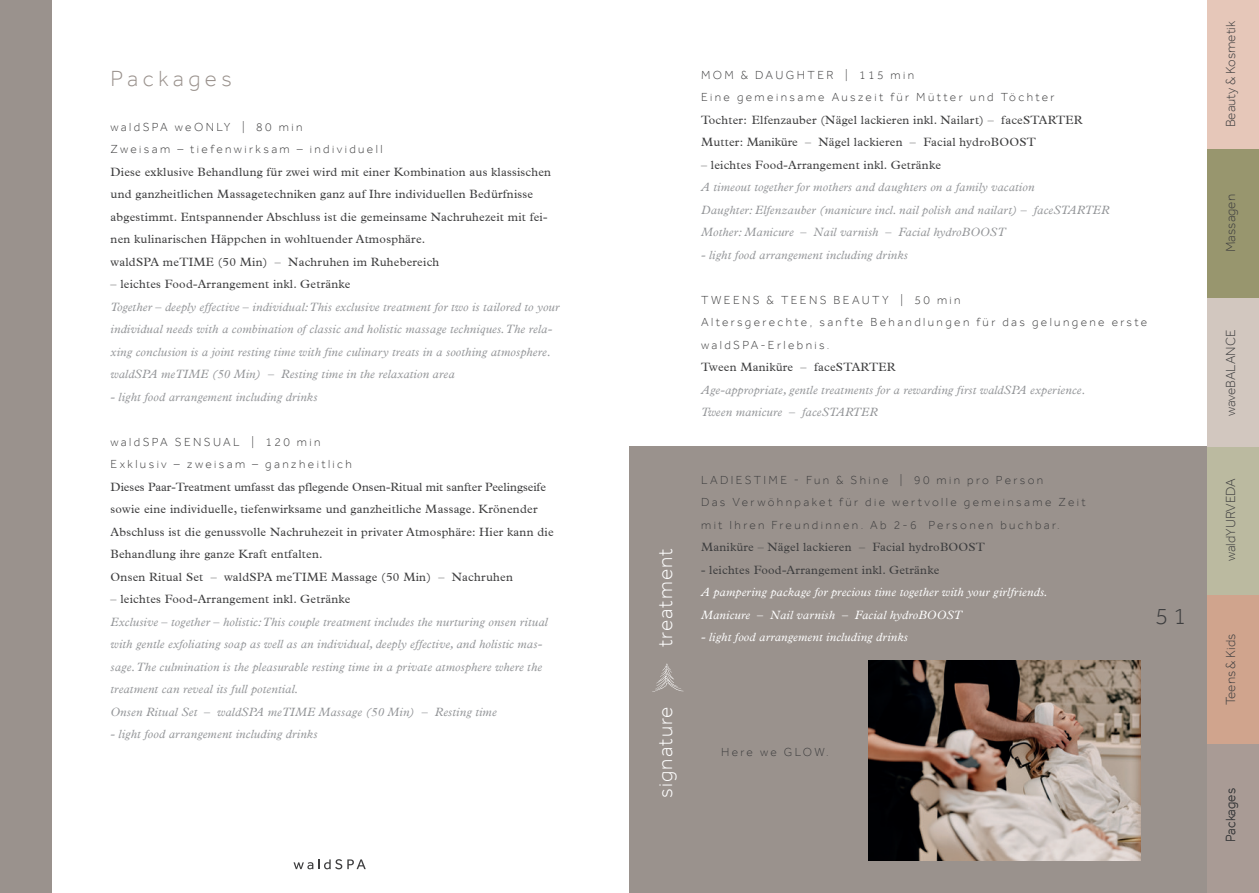
<style>
.page{position:relative;width:1259px;height:893px;background:#fff}
.page>*{position:absolute;margin:0;border:0;box-sizing:border-box;transform-origin:0 0}
.t1{font:300 24px "Effra";color:#3e3e3f}
.t2{font:300 22.5px "Effra";letter-spacing:.2em;color:#9a928d}
.t3{font:300 21px "Effra";letter-spacing:.05em;color:#fff}
.t4{font:300 13.5px "Effra";color:#3e3e3f}
.t5{font:italic 12px/22.5px "Plantin";letter-spacing:.02em;color:#939598}
.t6{font:12px/22.5px "Plantin";letter-spacing:.02em;color:#3e3e3f}
.t7{font:300 12px/22.5px "Effra";letter-spacing:.2em;color:#3e3e3f}
.t8{font:italic 12px/22.5px "Plantin";letter-spacing:.02em;color:#fff}
</style>
<div class="page">
<div style="left:629px;top:446px;width:583px;height:447px;background:#9a928d"></div>
<div style="left:0;top:0;width:51px;height:893px;background:#9a928d"></div>
<svg style="left:652px;top:664px;width:31px;height:28px"></svg>
<img style="left:868px;top:660px;width:272px;height:200px">
<svg style="left:293px;top:859px;width:73px;height:10px"></svg>
<div style="left:1207px;top:0;width:52px;height:149px;background:#e6c7b9"></div>
<div style="left:1207px;top:446px;width:52px;height:149px;background:#bbbaa0"></div>
<div style="left:1207px;top:149px;width:52px;height:149px;background:#98966e"></div>
<div style="left:1207px;top:595px;width:52px;height:149px;background:#d0a48d"></div>
<div style="left:1207px;top:298px;width:52px;height:148px;background:#d2c7bf"></div>
<div style="left:1207px;top:744px;width:52px;height:149px;background:#a99b95"></div>
<h2 class="t2" style="left:111px;top:65px;width:123px">Packages</h2>
<p class="t7" style="left:111px;top:115px;width:273px">waldSPA weONLY | 80 min<br>Zweisam – tiefenwirksam – individuell</p>
<p class="t6" style="left:111px;top:161px;width:442px">Diese exklusive Behandlung für zwei wird mit einer Kombination aus klassischen und ganzheitlichen Massagetechniken ganz auf Ihre individuellen Bedürfnisse abgestimmt. Entspannender Abschluss ist die gemeinsame Nachruhezeit mit fei&shy;nen kulinarischen Häppchen in wohltuender Atmosphäre.<br>waldSPA meTIME (50 Min) – Nachruhen im Ruhebereich</p>
<p class="t6" style="left:111px;top:273px;width:241px">– leichtes Food-Arrangement inkl. Getränke</p>
<p class="t5" style="left:111px;top:296px;width:450px">Together – deeply effective – individual: This exclusive treatment for two is tailored to your individual needs with a combination of classic and holistic massage techniques. The rela&shy;xing conclusion is a joint resting time with fine culinary treats in a soothing atmosphere. waldSPA meTIME (50 Min) – Resting time in the relaxation area</p>
<p class="t5" style="left:111px;top:386px;width:208px">- light food arrangement including drinks</p>
<p class="t7" style="left:111px;top:430px;width:243px">waldSPA SENSUAL | 120 min<br>Exklusiv – zweisam – ganzheitlich</p>
<p class="t6" style="left:111px;top:476px;width:444px">Dieses Paar-Treatment umfasst das pflegende Onsen-Ritual mit sanfter Peelingseife sowie eine individuelle, tiefenwirksame und ganzheitliche Massage. Krönender Abschluss ist die genussvolle Nachruhezeit in privater Atmosphäre: Hier kann die Behandlung ihre ganze Kraft entfalten.<br>Onsen Ritual Set – waldSPA meTIME Massage (50 Min) – Nachruhen</p>
<p class="t6" style="left:111px;top:588px;width:241px">– leichtes Food-Arrangement inkl. Getränke</p>
<p class="t5" style="left:111px;top:611px;width:439px">Exclusive – together – holistic: This couple treatment includes the nurturing onsen ritual with gentle exfoliating soap as well as an individual, deeply effective, and holistic mas&shy;sage. The culmination is the pleasurable resting time in a private atmosphere where the treatment can reveal its full potential.<br>Onsen Ritual Set – waldSPA meTIME Massage (50 Min) – Resting time</p>
<p class="t5" style="left:111px;top:724px;width:208px">- light food arrangement including drinks</p>
<h3 class="t3" style="left:652px;top:647px;width:100px;rotate:-90deg">treatment</h3>
<p class="t7" style="left:701px;top:63px;width:355px">MOM &amp; DAUGHTER | 115 min<br>Eine gemeinsame Auszeit für Mütter und Töchter</p>
<p class="t6" style="left:701px;top:109px;width:383px">Tochter: Elfenzauber (Nägel lackieren inkl. Nailart) – faceSTARTER<br>Mutter: Maniküre – Nägel lackieren – Facial hydroBOOST</p>
<p class="t6" style="left:701px;top:154px;width:241px">– leichtes Food-Arrangement inkl. Getränke</p>
<p class="t5" style="left:701px;top:177px;width:410px">A timeout together for mothers and daughters on a family vacation<br>Daughter: Elfenzauber (manicure incl. nail polish and nailart) – faceSTARTER<br>Mother: Manicure – Nail varnish – Facial hydroBOOST</p>
<p class="t5" style="left:701px;top:244px;width:208px">- light food arrangement including drinks</p>
<p class="t7" style="left:701px;top:288px;width:448px">TWEENS &amp; TEENS BEAUTY | 50 min<br>Altersgerechte, sanfte Behandlungen für das gelungene erste waldSPA-Erlebnis.</p>
<p class="t6" style="left:701px;top:356px;width:196px">Tween Maniküre – faceSTARTER</p>
<p class="t5" style="left:701px;top:379px;width:386px">Age-appropriate, gentle treatments for a rewarding first waldSPA experience.<br>Tween manicure – faceSTARTER</p>
<p class="t7" style="left:701px;top:468px;width:386px">LADIESTIME - Fun &amp; Shine | 90 min pro Person<br>Das Verwöhnpaket für die wertvolle gemeinsame Zeit mit Ihren Freundinnen. Ab 2-6 Personen buchbar.</p>
<p class="t6" style="left:701px;top:536px;width:285px">Maniküre – Nägel lackieren – Facial hydroBOOST</p>
<p class="t6" style="left:701px;top:559px;width:240px">- leichtes Food-Arrangement inkl. Getränke</p>
<p class="t8" style="left:701px;top:582px;width:348px">A pampering package for precious time together with your girlfriends.<br>Manicure – Nail varnish – Facial hydroBOOST</p>
<p class="t8" style="left:701px;top:627px;width:208px">- light food arrangement including drinks</p>
<h1 class="t1" style="left:1155px;top:602px;width:32px">51</h1>
<h3 class="t3" style="left:652px;top:797px;width:92px;rotate:-90deg">signature</h3>
<p class="t7" style="left:721px;top:740px;width:109px">Here we GLOW.</p>
<p class="t4" style="left:1222px;top:127px;width:108px;rotate:-90deg">Beauty &amp; Kosmetik</p>
<p class="t4" style="left:1222px;top:252px;width:59px;rotate:-90deg">Massagen</p>
<p class="t4" style="left:1222px;top:416px;width:88px;rotate:-90deg">waveBALANCE</p>
<p class="t4" style="left:1222px;top:561px;width:85px;rotate:-90deg">waldYURVEDA</p>
<p class="t4" style="left:1222px;top:705px;width:73px;rotate:-90deg">Teens &amp; Kids</p>
<p class="t4" style="left:1222px;top:842px;width:55px;rotate:-90deg">Packages</p>
</div>
